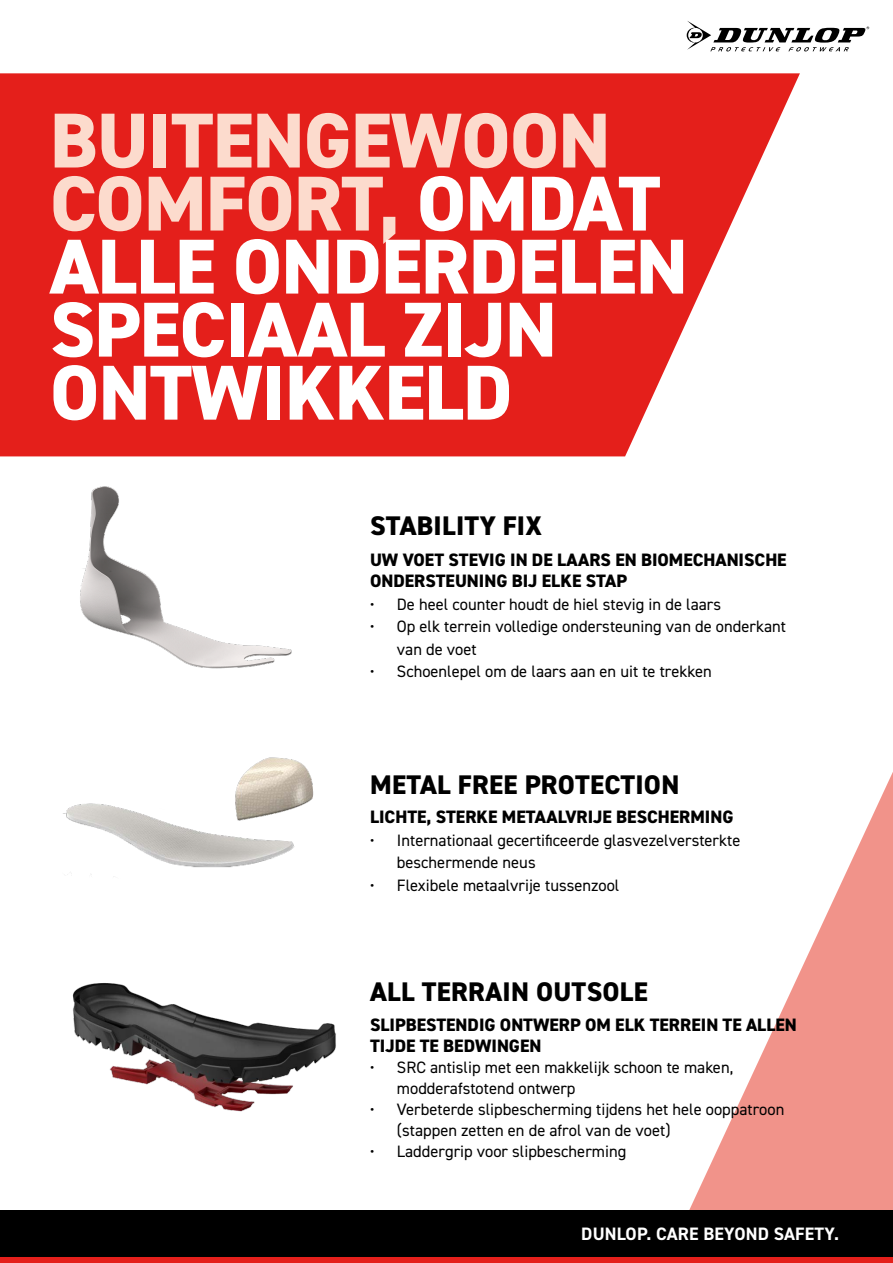
<style>
.page{position:relative;width:893px;height:1263px;background:#fff}
.page>*{position:absolute;margin:0;border:0;box-sizing:border-box;transform-origin:0 0}
.t1{font:800 78px/63px "DIN2014";letter-spacing:-.01em;color:#fff}
.t2{font:800 27px "DIN2014";letter-spacing:.01em;color:#000}
.t3{font:800 18px/21.6px "DIN2014";color:#000}
.t4{font:700 18px "DIN2014";letter-spacing:.01em;color:#fff}
.t5{font:16.5px/22.5px "DIN2014";color:#000}
.s1{color:#fcdbcd}
</style>
<div class="page">
<svg style="left:689px;top:772px;width:204px;height:438px"></svg>
<svg style="left:0;top:73px;width:800px;height:383px;background:#e63733"></svg>
<svg style="left:687px;top:21px;width:182px;height:30px"></svg>
<svg style="left:0;top:1256px;width:893px;height:7px;background:#c31a17"></svg>
<div style="left:0;top:1210px;width:893px;height:46px;background:#000"></div>
<img style="left:80px;top:486px;width:212px;height:183px">
<img style="left:63px;top:757px;width:251px;height:120px">
<img style="left:72px;top:983px;width:264px;height:129px">
<h1 class="t1" style="left:50px;top:109px;width:639px"><span class="s1">BUITENGEWOON<br>COMFORT,</span> OMDAT<br>ALLE ONDERDELEN<br>SPECIAAL ZIJN<br>ONTWIKKELD</h1>
<h2 class="t2" style="left:370px;top:508px;width:173px">STABILITY FIX</h2>
<p class="t3" style="left:370px;top:549px;width:418px">UW VOET STEVIG IN DE LAARS EN BIOMECHANISCHE<br>ONDERSTEUNING BIJ ELKE STAP</p>
<p class="t5" style="left:370px;top:593px;width:353px">• De heel counter houdt de hiel stevig in de laars</p>
<p class="t5" style="left:397px;top:615px;width:391px;text-indent:-27px">• Op elk terrein volledige ondersteuning van de onderkant van de voet</p>
<p class="t5" style="left:370px;top:660px;width:343px">• Schoenlepel om de laars aan en uit te trekken</p>
<h2 class="t2" style="left:370px;top:766px;width:311px">METAL FREE PROTECTION</h2>
<p class="t3" style="left:370px;top:806px;width:365px">LICHTE, STERKE METAALVRIJE BESCHERMING</p>
<p class="t5" style="left:397px;top:828px;width:345px;text-indent:-27px">• Internationaal gecertificeerde glasvezelversterkte beschermende neus</p>
<p class="t5" style="left:370px;top:873px;width:251px">• Flexibele metaalvrije tussenzool</p>
<h2 class="t2" style="left:370px;top:974px;width:279px">ALL TERRAIN OUTSOLE</h2>
<p class="t3" style="left:370px;top:1014px;width:428px;line-height:21px">SLIPBESTENDIG ONTWERP OM ELK TERREIN TE ALLEN<br>TIJDE TE BEDWINGEN</p>
<p class="t5" style="left:397px;top:1056px;width:338px;line-height:21px;text-indent:-27px">• SRC antislip met een makkelijk schoon te maken, modderafstotend ontwerp</p>
<p class="t5" style="left:397px;top:1098px;width:389px;line-height:21px;text-indent:-27px">• Verbeterde slipbescherming tijdens het hele ooppatroon (stappen zetten en de afrol van de voet)</p>
<p class="t5" style="left:370px;top:1140px;width:258px">• Laddergrip voor slipbescherming</p>
<p class="t4" style="left:581px;top:1222px;width:259px">DUNLOP. CARE BEYOND SAFETY.</p>
</div>
